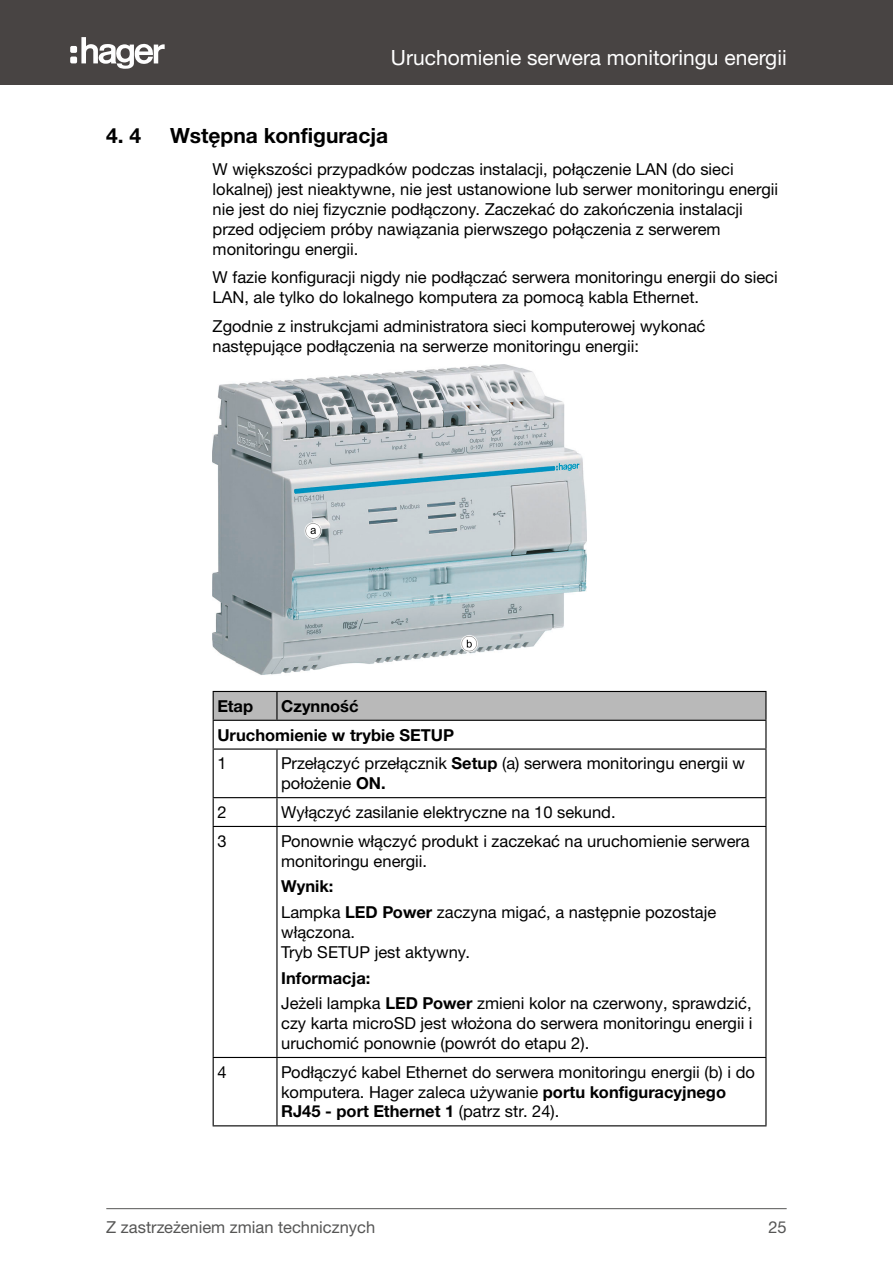
<style>
.page{position:relative;width:893px;height:1263px;background:#fff}
.page>*{position:absolute;margin:0;border:0;box-sizing:border-box;transform-origin:0 0}
.t1{font:21px "Helvetica Neue LTW1 G";color:#fff}
.t2{font:700 21px "Helvetica Neue LTW1 G";color:#000}
.t3{font:16.5px/19.8px "Helvetica Neue LTW1 G";color:#000}
.t4{font:700 16.5px/28.8px "Helvetica Neue LTW1 G";color:#000}
.t5{font:16.5px "Helvetica Neue LTW1 G";color:#565655}
.s1{font-weight:700}
</style>
<div class="page">
<div style="left:0;top:0;width:893px;height:85px;background:#484443"></div>
<svg style="left:81px;top:37px;width:84px;height:32px"></svg>
<div style="left:70px;top:46px;width:7px;height:7px;background:#fefefe;border-radius:2px"></div>
<div style="left:70px;top:57px;width:7px;height:6px;background:#fefefe;border-radius:2px"></div>
<hr style="left:106px;top:1208px;width:681px;height:1px;background:#565655">
<img style="left:213px;top:364px;width:374px;height:311px">
<hr style="left:213px;top:797px;width:64px;height:1px;background:#000">
<hr style="left:277px;top:797px;width:489px;height:1px;background:#000">
<hr style="left:213px;top:826px;width:64px;height:1px;background:#000">
<hr style="left:277px;top:826px;width:489px;height:1px;background:#000">
<hr style="left:213px;top:1057px;width:64px;height:1px;background:#000">
<hr style="left:277px;top:1057px;width:489px;height:1px;background:#000">
<hr style="left:213px;top:1125px;width:64px;height:1px;background:#000">
<hr style="left:276px;top:750px;width:2px;height:47px;background:#000">
<hr style="left:765px;top:750px;width:1px;height:47px;background:#000">
<hr style="left:276px;top:798px;width:2px;height:28px;background:#000">
<svg style="left:765px;top:798px;width:1px;height:28px"></svg>
<hr style="left:276px;top:827px;width:2px;height:230px;background:#000">
<hr style="left:765px;top:827px;width:1px;height:230px;background:#000">
<hr style="left:276px;top:1058px;width:2px;height:67px;background:#000">
<hr style="left:765px;top:1058px;width:1px;height:67px;background:#000">
<hr style="left:213px;top:750px;width:1px;height:47px;background:#000">
<svg style="left:213px;top:798px;width:1px;height:28px"></svg>
<hr style="left:213px;top:827px;width:1px;height:230px;background:#000">
<hr style="left:213px;top:1058px;width:1px;height:67px;background:#000">
<hr style="left:277px;top:1125px;width:489px;height:1px;background:#000">
<hr style="left:213px;top:748px;width:64px;height:2px;background:#000">
<hr style="left:277px;top:748px;width:489px;height:2px;background:#000">
<svg style="left:213px;top:691px;width:553px;height:57px"></svg>
<hr style="left:213px;top:720px;width:64px;height:1px;background:#000">
<hr style="left:277px;top:720px;width:489px;height:1px;background:#000">
<p class="t1" style="left:391px;top:44px;width:397px">Uruchomienie serwera monitoringu energii</p>
<p class="t2" style="left:106px;top:122px;width:37px">4. 4</p>
<p class="t2" style="left:170px;top:122px;width:220px">Wstępna konfiguracja</p>
<p class="t3" style="left:213px;top:159px;width:567px">W większości przypadków podczas instalacji, połączenie LAN (do sieci lokalnej) jest nieaktywne, nie jest ustanowione lub serwer monitoringu energii nie jest do niej fizycznie podłączony. Zaczekać do zakończenia instalacji przed odjęciem próby nawiązania pierwszego połączenia z serwerem monitoringu energii.</p>
<p class="t3" style="left:213px;top:267px;width:567px">W fazie konfiguracji nigdy nie podłączać serwera monitoringu energii do sieci<br>LAN, ale tylko do lokalnego komputera za pomocą kabla Ethernet.</p>
<p class="t3" style="left:213px;top:316px;width:494px">Zgodnie z instrukcjami administratora sieci komputerowej wykonać następujące podłączenia na serwerze monitoringu energii:</p>
<p class="t4" style="left:217px;top:691px;width:238px;text-indent:64px">Czynność<br>Uruchomienie w trybie SETUP</p>
<p class="t3" style="left:217px;top:753px;width:11px">1</p>
<p class="t3" style="left:281px;top:753px;width:465px">Przełączyć przełącznik <span class="s1">Setup</span> (a) serwera monitoringu energii w położenie <span class="s1">ON.</span></p>
<p class="t3" style="left:217px;top:802px;width:11px">2</p>
<p class="t3" style="left:281px;top:802px;width:336px">Wyłączyć zasilanie elektryczne na 10 sekund.</p>
<p class="t3" style="left:217px;top:831px;width:11px">3</p>
<p class="t3" style="left:281px;top:831px;width:470px">Ponownie włączyć produkt i zaczekać na uruchomienie serwera monitoringu energii.</p>
<p class="t3" style="left:281px;top:873px;width:437px;line-height:25.8px"><span class="s1">Wynik:<br></span>Lampka <span class="s1">LED Power</span> zaczyna migać, a następnie pozostaje</p>
<p class="t3" style="left:281px;top:922px;width:190px">włączona.<br>Tryb SETUP jest aktywny.</p>
<p class="t3" style="left:281px;top:965px;width:472px;line-height:25.8px"><span class="s1">Informacja:<br></span>Jeżeli lampka <span class="s1">LED Power</span> zmieni kolor na czerwony, sprawdzić,</p>
<p class="t3" style="left:281px;top:1013px;width:473px">czy karta microSD jest włożona do serwera monitoringu energii i uruchomić ponownie (powrót do etapu 2).</p>
<p class="t3" style="left:217px;top:1062px;width:11px">4</p>
<p class="t3" style="left:281px;top:1062px;width:475px">Podłączyć kabel Ethernet do serwera monitoringu energii (b) i do komputera. Hager zaleca używanie <span class="s1">portu konfiguracyjnego<br>RJ45 - port Ethernet 1</span> (patrz str. 24).</p>
<p class="t4" style="left:217px;top:691px;width:37px">Etap</p>
<p class="t5" style="left:106px;top:1217px;width:270px">Z zastrzeżeniem zmian technicznych</p>
<p class="t5" style="left:768px;top:1217px;width:20px">25</p>
</div>
